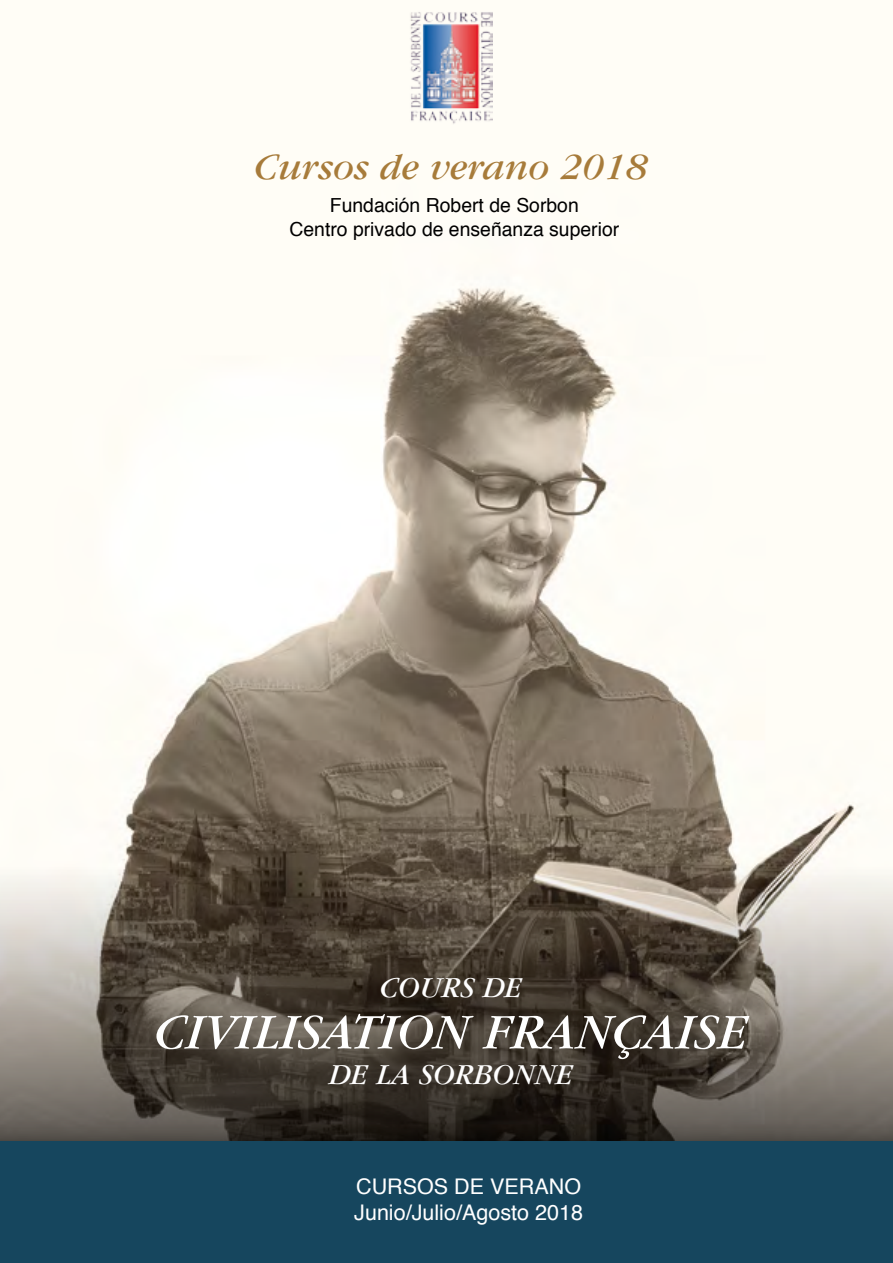
<style>
.page{position:relative;width:893px;height:1263px;background:#fff}
.page>*{position:absolute;margin:0;border:0;box-sizing:border-box;transform-origin:0 0}
.t1{font:italic 51.75px "Garamond";color:#fff}
.t2{font:italic 38.7px "Garamond";color:#a77b3a}
.t3{font:italic 30.15px "Garamond";color:#fff}
.t4{font:21.6px/25.8px "Helvetica";color:#fff}
.t5{font:19.35px/23.2px "Helvetica";color:#000;text-align:center}
</style>
<div class="page">
<img style="left:102px;top:253px;width:775px;height:614px">
<svg style="left:0;top:867px;width:893px;height:274px;background:#655d54"></svg>
<div style="left:0;top:1141px;width:893px;height:122px;background:#16465e"></div>
<img style="left:409px;top:11px;width:84px;height:114px">
<h2 class="t2" style="left:254px;top:146px;width:395px">Cursos de verano 2018</h2>
<p class="t5" style="left:289px;top:195px;width:331px">Fundación Robert de Sorbon<br>Centro privado de enseñanza superior</p>
<h3 class="t3" style="left:380px;top:971px;width:143px">COURS DE</h3>
<h1 class="t1" style="left:154px;top:1005px;width:595px">CIVILISATION FRANÇAISE</h1>
<h3 class="t3" style="left:329px;top:1059px;width:245px">DE LA SORBONNE</h3>
<p class="t4" style="left:354px;top:1174px;width:230px">CURSOS DE VERANO<br>Junio/Julio/Agosto 2018</p>
</div>
